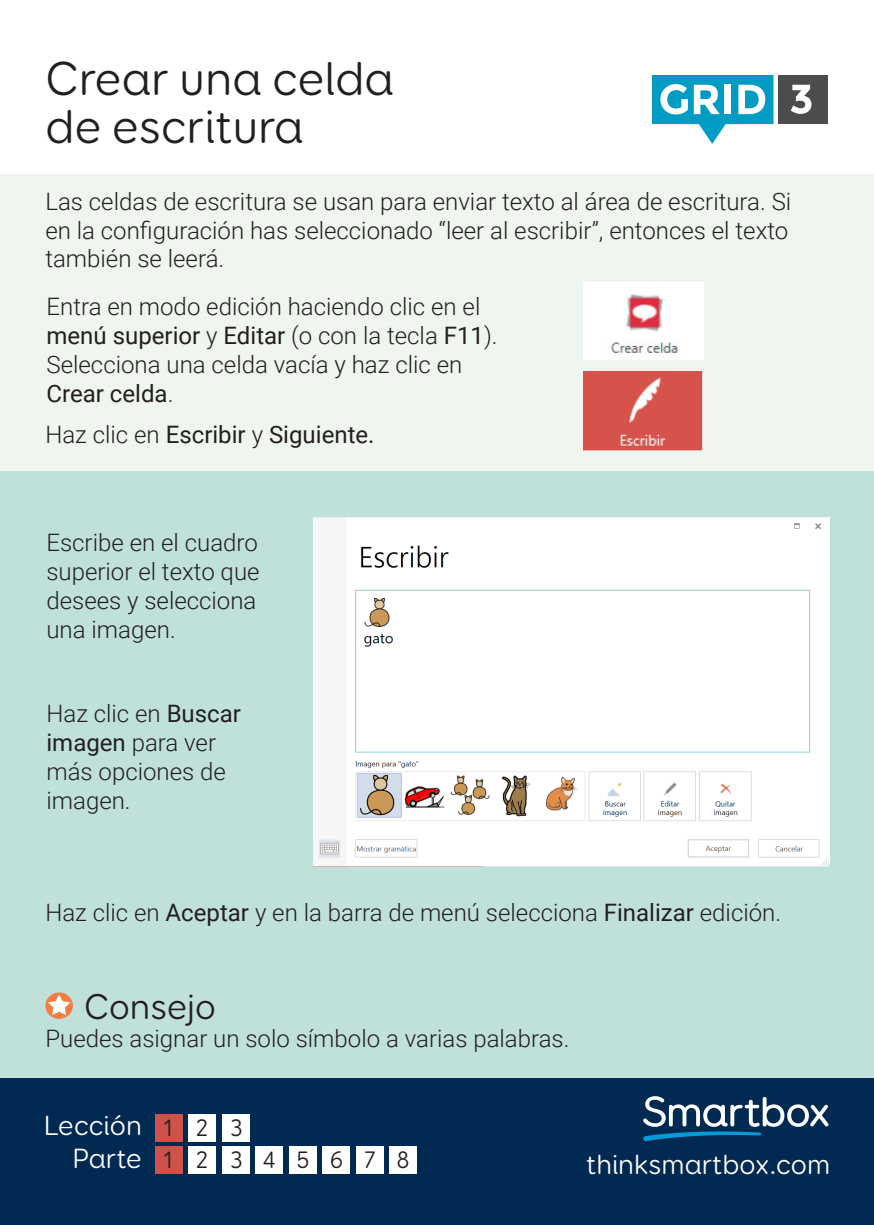
<style>
.page{position:relative;width:874px;height:1225px;background:#fff}
.page>*{position:absolute;margin:0;border:0;box-sizing:border-box;transform-origin:0 0}
.t1{font:48px/48px "Booster Next FY";color:#231f20}
.Para{font:36px "Booster Next FY";color:#231f20}
.Para-2{font:28px "Booster Next FY";color:#fff}
.Paragraph_Style_1{font:300 24px/28.8px "Roboto";color:#231f20}
.Paragraph_Style_1-2{font:24px "Roboto";color:#231f20}
.Para-3{font:24px "Booster Next FY";color:#231f20}
.s1{font-weight:400}
.s2{font-weight:300}
</style>
<div class="page">
<div style="left:0;top:471px;width:873px;height:607px;background:#c0e1da"></div>
<div style="left:0;top:174px;width:873px;height:297px;background:#eff5ef"></div>
<div style="left:0;top:1078px;width:873px;height:147px;background:#002a52"></div>
<div style="left:777px;top:75px;width:50px;height:49px;background:#4b4c4d"></div>
<svg style="left:790px;top:85px;width:21px;height:29px"></svg>
<svg style="left:652px;top:75px;width:121px;height:69px"></svg>
<svg style="left:643px;top:1096px;width:185px;height:45px"></svg>
<div style="left:155px;top:1114px;width:27px;height:27px;background:#cf5149"></div>
<div style="left:188px;top:1114px;width:28px;height:27px;background:#fff"></div>
<div style="left:222px;top:1114px;width:27px;height:27px;background:#fff"></div>
<div style="left:155px;top:1146px;width:27px;height:27px;background:#cf5149"></div>
<div style="left:188px;top:1146px;width:28px;height:27px;background:#fff"></div>
<div style="left:222px;top:1146px;width:27px;height:27px;background:#fff"></div>
<div style="left:255px;top:1146px;width:28px;height:27px;background:#fff"></div>
<div style="left:289px;top:1146px;width:27px;height:27px;background:#fff"></div>
<div style="left:322px;top:1146px;width:28px;height:27px;background:#fff"></div>
<div style="left:356px;top:1146px;width:27px;height:27px;background:#fff"></div>
<div style="left:389px;top:1146px;width:28px;height:27px;background:#fff"></div>
<svg style="left:45px;top:992px;width:28px;height:27px"></svg>
<svg style="left:48px;top:994px;width:22px;height:21px"></svg>
<img style="left:583px;top:282px;width:120px;height:77px">
<img style="left:583px;top:372px;width:120px;height:79px">
<img style="left:314px;top:518px;width:513px;height:348px">
<p class="t1" style="left:46px;top:54px;width:350px">Crear una celda de escritura</p>
<p class="Paragraph_Style_1" style="left:45px;top:186px;width:747px">Las celdas de escritura se usan para enviar texto al área de escritura. Si en la configuración has seleccionado “leer al escribir”, entonces el texto también se leerá.</p>
<p class="Paragraph_Style_1" style="left:47px;top:292px;width:452px">Entra en modo edición haciendo clic en el <span class="s1">menú superior</span> y <span class="s1">Editar</span> (o con la tecla <span class="s1">F11</span>).<br>Selecciona una celda vacía y haz clic en <span class="s1">Crear celda</span>.</p>
<p class="Paragraph_Style_1-2" style="left:45px;top:417px;width:330px"><span class="s2">Haz clic en</span> Escribir <span class="s2">y</span> Siguiente.</p>
<p class="Paragraph_Style_1" style="left:46px;top:527px;width:214px">Escribe en el cuadro superior el texto que desees y selecciona una imagen.</p>
<p class="Paragraph_Style_1" style="left:46px;top:698px;width:196px">Haz clic en <span class="s1">Buscar imagen</span> para ver más opciones de imagen.</p>
<p class="Paragraph_Style_1" style="left:45px;top:897px;width:737px">Haz clic en <span class="s1">Aceptar</span> y en la barra de menú selecciona <span class="s1">Finalizar</span> edición.</p>
<p class="Para" style="left:84px;top:984px;width:133px">Consejo</p>
<p class="Paragraph_Style_1" style="left:45px;top:1023px;width:525px">Puedes asignar un solo símbolo a varias palabras.</p>
<p class="Para-2" style="left:44px;top:1108px;width:99px">Lección</p>
<p class="Para-2" style="left:72px;top:1141px;width:71px">Parte</p>
<p class="Para-3" style="left:163px;top:1113px;width:11px">1</p>
<p class="Para-3" style="left:163px;top:1145px;width:11px">1</p>
<p class="Para-3" style="left:196px;top:1113px;width:14px">2</p>
<p class="Para-3" style="left:196px;top:1145px;width:14px">2</p>
<p class="Para-3" style="left:230px;top:1113px;width:14px">3</p>
<p class="Para-3" style="left:230px;top:1144px;width:14px">3</p>
<p class="Para-3" style="left:262px;top:1144px;width:14px">4</p>
<p class="Para-3" style="left:296px;top:1144px;width:15px">5</p>
<p class="Para-3" style="left:329px;top:1144px;width:15px">6</p>
<p class="Para-3" style="left:364px;top:1145px;width:12px">7</p>
<p class="Para-3" style="left:396px;top:1144px;width:15px">8</p>
<p class="Para-2" style="left:586px;top:1147px;width:245px">thinksmartbox.com</p>
</div>
